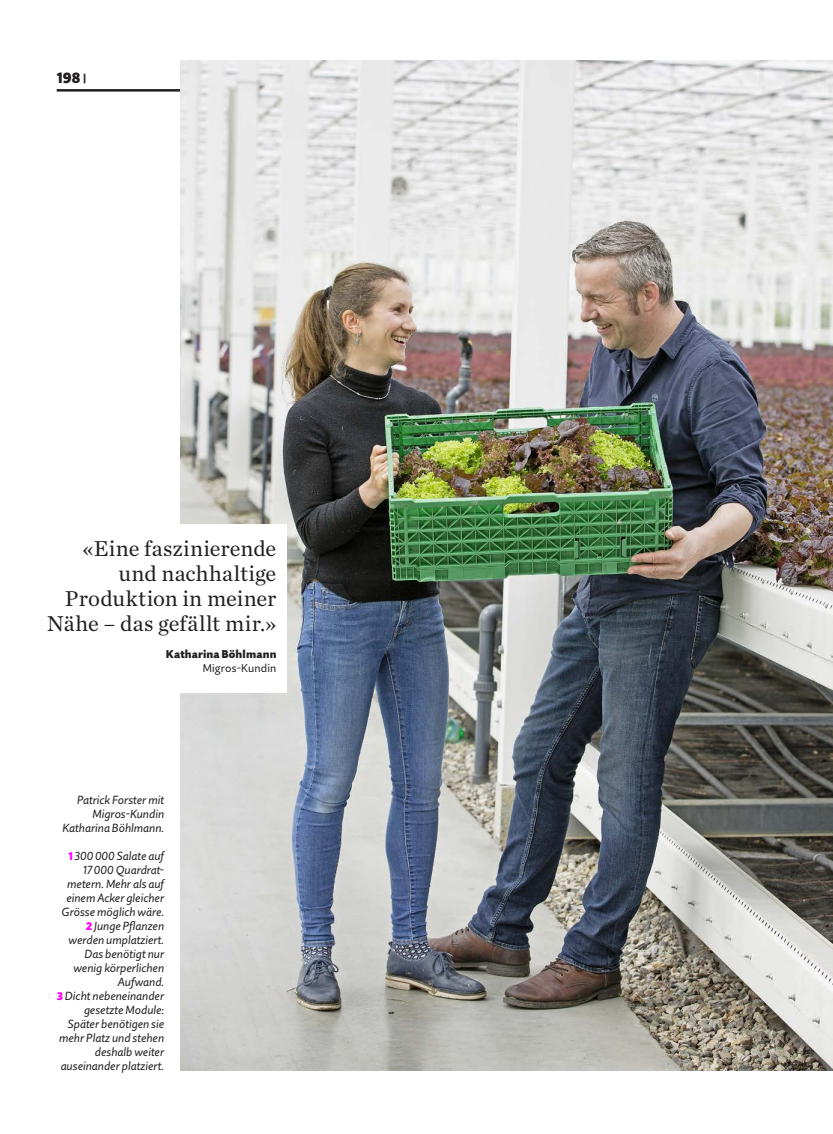
<style>
.page{position:relative;width:833px;height:1134px;background:#fff}
.page>*{position:absolute;margin:0;border:0;box-sizing:border-box;transform-origin:0 0}
._293b_Quote_Klein_15{font:22.5px/25px "Chronicle Text G1";letter-spacing:.01em;color:#231f20;text-align:right}
._300_Rubrik_Ausgabe{font:900 15px "Quire Sans Pro";color:#231f20}
._310_Legende_QS_x11{font:italic 11.75px/14px "Quire Sans Pro";color:#231f20;text-align:right}
._253_LT_stumpf_oGR_Q{font:900 11.25px/14px "Quire Sans Pro";letter-spacing:.015em;color:#231f20;text-align:right}
.s1{font-size:10.75px}
.s2{font-weight:400}
.s3{font-weight:900;font-style:normal;font-size:11.25px;color:#f0f}
</style>
<div class="page">
<hr style="left:57px;top:89px;width:776px;height:3px;background:#231f20">
<img style="left:180px;top:60px;width:653px;height:1010px">
<div style="left:99px;top:524px;width:188px;height:168px;background:#fff"></div>
<p class="_300_Rubrik_Ausgabe" style="left:57px;top:68px;width:31px">198 <span class="s1">|</span></p>
<p class="_293b_Quote_Klein_15" style="left:47px;top:535px;width:231px">«Eine faszinierende und nachhaltige<br>Produktion in meiner<br>Nähe – das gefällt mir.»</p>
<p class="_253_LT_stumpf_oGR_Q" style="left:166px;top:646px;width:112px">Katharina Böhlmann<br><span class="s2">Migros-Kundin</span></p>
<p class="_310_Legende_QS_x11" style="left:62px;top:793px;width:103px">Patrick Forster mit<br>Migros-Kundin<br>Katharina Böhlmann.</p>
<p class="_310_Legende_QS_x11" style="left:61px;top:849px;width:104px"><span class="s3">1</span> 300000 Salate auf<br>17000 Quardrat&shy;metern. Mehr als auf einem Acker gleicher<br>Grösse möglich wäre.</p>
<p class="_310_Legende_QS_x11" style="left:68px;top:919px;width:97px"><span class="s3">2</span> Junge Pflanzen werden umplatziert.<br>Das benötigt nur wenig körperlichen<br>Aufwand.</p>
<p class="_310_Legende_QS_x11" style="left:57px;top:989px;width:109px"><span class="s3">3</span> Dicht nebeneinander gesetzte Module:<br>Später benötigen sie mehr Platz und stehen deshalb weiter auseinander platziert.</p>
</div>
